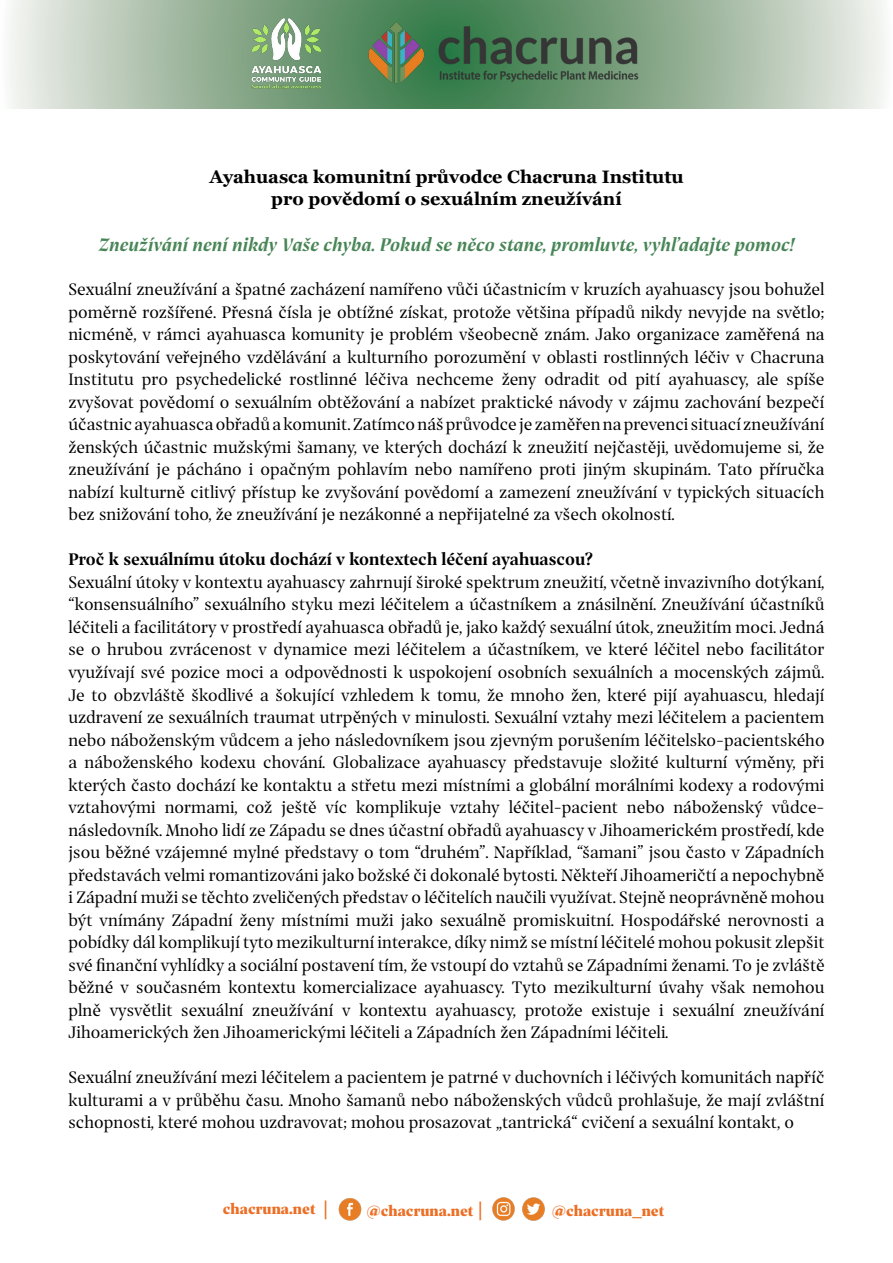
<style>
.page{position:relative;width:893px;height:1263px;background:#fff}
.page>*{position:absolute;margin:0;border:0;box-sizing:border-box;transform-origin:0 0}
.t1{font:19.5px "Prospectus Std Bld Ital";color:#488556}
.t2{font:18px/22.5px "Prospectus Std";color:#000;text-align:justify}
.t3{font:700 18px/21.6px "Georgia";color:#000;text-align:center}
.t4{font:18px "Prospectus Std Bld";color:#000}
.t5{font:900 15.45px "Prospectus Std";color:#ec6e24}
</style>
<div class="page">
<svg style="left:9px;top:0;width:876px;height:108px;background:#a6bda7"></svg>
<img style="left:338px;top:1198px;width:24px;height:22px">
<img style="left:492px;top:1197px;width:23px;height:24px">
<img style="left:522px;top:1197px;width:23px;height:24px">
<img style="left:357px;top:14px;width:289px;height:80px">
<img style="left:247px;top:14px;width:80px;height:80px">
<p class="t3" style="left:209px;top:166px;width:476px">Ayahuasca komunitní průvodce Chacruna Institutu pro povědomí o sexuálním zneužívání</p>
<p class="t1" style="left:99px;top:231px;width:697px">Zneužívání není nikdy Vaše chyba. Pokud se něco stane, promluvte, vyhľadajte pomoc!</p>
<p class="t2" style="left:68px;top:278px;width:758px">Sexuální zneužívání a špatné zacházení namířeno vůči účastnicím v kruzích ayahuascy jsou bohužel poměrně rozšířené. Přesná čísla je obtížné získat, protože většina případů nikdy nevyjde na světlo; nicméně, v rámci ayahuasca komunity je problém všeobecně znám. Jako organizace zaměřená na poskytování veřejného vzdělávání a kulturního porozumění v oblasti rostlinných léčiv v Chacruna Institutu pro psychedelické rostlinné léčiva nechceme ženy odradit od pití ayahuascy, ale spíše zvyšovat povědomí o sexuálním obtěžování a nabízet praktické návody v zájmu zachování bezpečí účastnic ayahuasca obřadů a komunit. Zatímco náš průvodce je zaměřen na prevenci situací zneužívání ženských účastnic mužskými šamany, ve kterých dochází k zneužití nejčastěji, uvědomujeme si, že zneužívání je pácháno i opačným pohlavím nebo namířeno proti jiným skupinám. Tato příručka nabízí kulturně citlivý přístup ke zvyšování povědomí a zamezení zneužívání v typických situacích bez snižování toho, že zneužívání je nezákonné a nepřijatelné za všech okolností.</p>
<p class="t4" style="left:68px;top:546px;width:526px">Proč k sexuálnímu útoku dochází v kontextech léčení ayahuascou?</p>
<p class="t2" style="left:68px;top:570px;width:758px">Sexuální útoky v kontextu ayahuascy zahrnují široké spektrum zneužití, včetně invazivního dotýkaní, “konsensuálního” sexuálního styku mezi léčitelem a účastníkem a znásilnění. Zneužívání účastníků léčiteli a facilitátory v prostředí ayahuasca obřadů je, jako každý sexuální útok, zneužitím moci. Jedná se o hrubou zvrácenost v dynamice mezi léčitelem a účastníkem, ve které léčitel nebo facilitátor využívají své pozice moci a odpovědnosti k uspokojení osobních sexuálních a mocenských zájmů.<br>Je to obzvláště škodlivé a šokující vzhledem k tomu, že mnoho žen, které pijí ayahuascu, hledají uzdravení ze sexuálních traumat utrpěných v minulosti. Sexuální vztahy mezi léčitelem a pacientem nebo náboženským vůdcem a jeho následovníkem jsou zjevným porušením léčitelsko-pacientského a náboženského kodexu chování. Globalizace ayahuascy představuje složité kulturní výměny, při kterých často dochází ke kontaktu a střetu mezi místními a globální morálními kodexy a rodovými vztahovými normami, což ještě víc komplikuje vztahy léčitel-pacient nebo náboženský vůdce&shy;následovník. Mnoho lidí ze Západu se dnes účastní obřadů ayahuascy v Jihoamerickém prostředí, kde jsou běžné vzájemné mylné představy o tom “druhém”. Například, “šamani” jsou často v Západních představách velmi romantizováni jako božské či dokonalé bytosti. Někteří Jihoameričtí a nepochybně i Západní muži se těchto zveličených představ o léčitelích naučili využívat. Stejně neoprávněně mohou být vnímány Západní ženy místními muži jako sexuálně promiskuitní. Hospodářské nerovnosti a pobídky dál komplikují tyto mezikulturní interakce, díky nimž se místní léčitelé mohou pokusit zlepšit své finanční vyhlídky a sociální postavení tím, že vstoupí do vztahů se Západními ženami. To je zvláště běžné v současném kontextu komercializace ayahuascy. Tyto mezikulturní úvahy však nemohou plně vysvětlit sexuální zneužívání v kontextu ayahuascy, protože existuje i sexuální zneužívání Jihoamerických žen Jihoamerickými léčiteli a Západních žen Západními léčiteli.</p>
<p class="t2" style="left:68px;top:1065px;width:758px">Sexuální zneužívání mezi léčitelem a pacientem je patrné v duchovních i léčivých komunitách napříč kulturami a v průběhu času. Mnoho šamanů nebo náboženských vůdců prohlašuje, že mají zvláštní schopnosti, které mohou uzdravovat; mohou prosazovat „tantrická“ cvičení a sexuální kontakt, o</p>
<p class="t5" style="left:223px;top:1197px;width:106px">chacruna.net |</p>
<p class="t5" style="left:367px;top:1199px;width:117px">@chacruna.net |</p>
<p class="t5" style="left:552px;top:1199px;width:114px">@chacruna_net</p>
</div>
